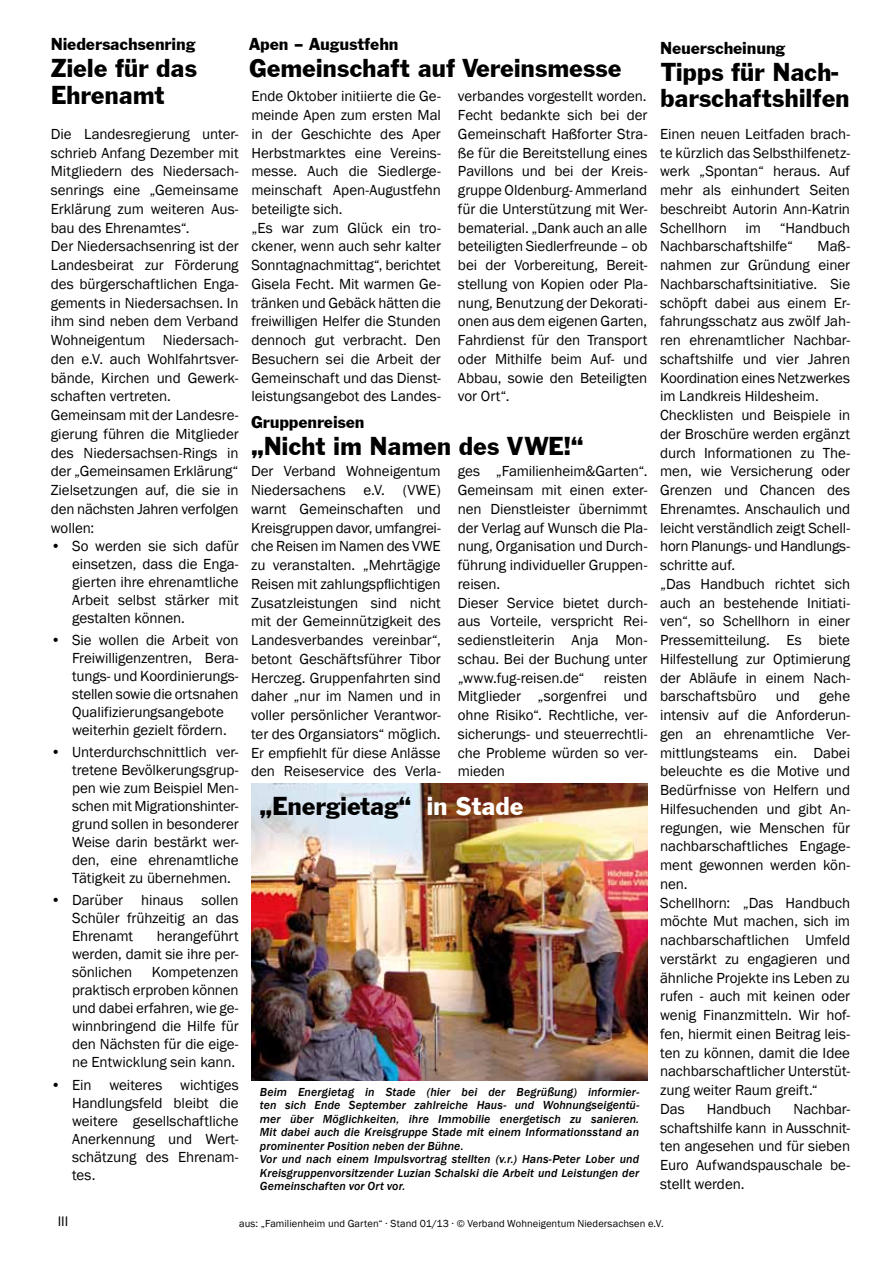
<style>
.page{position:relative;width:893px;height:1263px;background:#fff}
.page>*{position:absolute;margin:0;border:0;box-sizing:border-box;transform-origin:0 0}
.t1{font:27px/26.8px "Franklin Gothic";letter-spacing:-.01em;color:#000}
.t2{font:18px "Franklin Gothic";letter-spacing:-.01em;color:#000}
.t3{font:15px/18.8px "Franklin Gothic";letter-spacing:-.005em;color:#000;text-align:justify}
.t4{font:14.25px "Franklin Gothic";color:#000}
.t5{font:italic 500 12px/13.5px "Franklin Gothic";letter-spacing:.005em;color:#000}
.t6{font:10.5px "Franklin Gothic";letter-spacing:.005em;color:#000}
.s1{color:#fff}
</style>
<div class="page">
<img style="left:251px;top:783px;width:396px;height:297px">
<p class="t2" style="left:249px;top:34px;width:151px">Apen – Augustfehn</p>
<h1 class="t1" style="left:249px;top:55px;width:374px">Gemeinschaft auf Vereinsmesse</h1>
<p class="t2" style="left:51px;top:34px;width:146px">Niedersachsenring</p>
<h1 class="t1" style="left:51px;top:55px;width:148px">Ziele für das<br>Ehrenamt</h1>
<p class="t3" style="left:51px;top:125px;width:189px;text-align:left">Die Landesregierung unter&shy;schrieb Anfang Dezember mit<br>Mitgliedern des Niedersach&shy;senrings eine „Gemeinsame<br>Erklärung zum weiteren Aus&shy;bau des Ehrenamtes“.<br>Der Niedersachsenring ist der<br>Landesbeirat zur Förderung des bürgerschaftlichen Enga&shy;gements in Niedersachsen. In ihm sind neben dem Verband<br>Wohneigentum Niedersach&shy;den e.V. auch Wohlfahrtsver&shy;bände, Kirchen und Gewerk&shy;schaften vertreten.<br>Gemeinsam mit der Landesre&shy;gierung führen die Mitglieder des Niedersachsen-Rings in der „Gemeinsamen Erklärung“<br>Zielsetzungen auf, die sie in den nächsten Jahren verfolgen wollen:</p>
<p class="t3" style="left:72px;top:537px;width:168px;line-height:18px;text-indent:-21px">• So werden sie sich dafür einsetzen, dass die Enga&shy;gierten ihre ehrenamtliche Arbeit selbst stärker mit gestalten können.</p>
<p class="t3" style="left:72px;top:631px;width:168px;line-height:18px;text-align:left;text-indent:-21px">• Sie wollen die Arbeit von<br>Freiwilligenzentren, Bera&shy;tungs- und Koordinierungs&shy;stellen sowie die ortsnahen<br>Qualifizierungsangebote weiterhin gezielt fördern.</p>
<p class="t3" style="left:72px;top:743px;width:168px;line-height:18px;text-indent:-21px">• Unterdurchschnittlich ver&shy;tretene Bevölkerungsgrup&shy;pen wie zum Beispiel Men&shy;schen mit Migrationshinter&shy;grund sollen in besonderer Weise darin bestärkt wer&shy;den, eine ehrenamtliche Tätigkeit zu übernehmen.</p>
<p class="t3" style="left:72px;top:892px;width:168px;line-height:18px;text-indent:-21px">• Darüber hinaus sollen Schüler frühzeitig an das Ehrenamt</p>
<p class="t2" style="left:660px;top:37px;width:127px">Neuerscheinung</p>
<h1 class="t1" style="left:660px;top:58px;width:191px">Tipps für Nach&shy;barschaftshilfen</h1>
<p class="t3" style="left:660px;top:125px;width:191px">Einen neuen Leitfaden brach&shy;te kürzlich das Selbsthilfenetz&shy;werk „Spontan“ heraus. Auf mehr als einhundert Seiten beschreibt Autorin Ann-Katrin Schellhorn im “Handbuch Nachbarschaftshilfe“</p>
<p class="t3" style="left:251px;top:87px;width:191px;text-align:left">Ende Oktober initiierte die Ge&shy;meinde Apen zum ersten Mal in der Geschichte des Aper<br>Herbstmarktes eine Vereins&shy;messe. Auch die Siedlerge&shy;meinschaft Apen-Augustfehn beteiligte sich.<br>„Es war zum Glück ein tro&shy;ckener, wenn auch sehr kalter<br>Sonntagnachmittag“, berichtet<br>Gisela Fecht. Mit warmen Ge&shy;tränken und Gebäck hätten die freiwilligen Helfer die Stunden dennoch gut verbracht. Den<br>Besuchern sei die Arbeit der<br>Gemeinschaft und das Dienst&shy;leistungsangebot des Landes-</p>
<p class="t3" style="left:458px;top:87px;width:191px">verbandes vorgestellt worden.<br>Fecht bedankte sich bei der Gemeinschaft Haßforter Stra&shy;ße für die Bereitstellung eines Pavillons und bei der Kreis&shy;gruppe Oldenburg- Ammerland für die Unterstützung mit Wer&shy;bematerial. „Dank auch an alle beteiligten Siedlerfreunde – ob bei der Vorbereitung, Bereit&shy;stellung von Kopien oder Pla&shy;nung, Benutzung der Dekorati&shy;onen aus dem eigenen Garten, Fahrdienst für den Transport oder Mithilfe beim Auf- und Abbau, sowie den Beteiligten vor Ort“.</p>
<p class="t3" style="left:660px;top:237px;width:191px;text-align:left;text-indent:157px">Maß&shy;nahmen zur Gründung einer<br>Nachbarschaftsinitiative. Sie schöpft dabei aus einem Er&shy;fahrungsschatz aus zwölf Jah&shy;ren ehrenamtlicher Nachbar&shy;schaftshilfe und vier Jahren<br>Koordination eines Netzwerkes im Landkreis Hildesheim.<br>Checklisten und Beispiele in der Broschüre werden ergänzt durch Informationen zu The&shy;men, wie Versicherung oder<br>Grenzen und Chancen des<br>Ehrenamtes. Anschaulich und leicht verständlich zeigt Schell&shy;horn Planungs- und Handlungs&shy;schritte auf.<br>„Das Handbuch richtet sich auch an bestehende Initiati&shy;ven“, so Schellhorn in einer<br>Pressemitteilung. Es biete<br>Hilfestellung zur Optimierung der Abläufe in einem Nach&shy;barschaftsbüro</p>
<p class="t2" style="left:251px;top:411px;width:115px">Gruppenreisen</p>
<h1 class="t1" style="left:251px;top:432px;width:334px">„Nicht im Namen des VWE!“</h1>
<p class="t3" style="left:251px;top:462px;width:191px">Der Verband Wohneigentum Niedersachens e.V. (VWE) warnt Gemeinschaften und Kreisgruppen davor, umfangrei&shy;che Reisen im Namen des VWE zu veranstalten. „Mehrtägige Reisen mit zahlungspflichtigen Zusatzleistungen sind nicht mit der Gemeinnützigkeit des Landesverbandes vereinbar“, betont Geschäftsführer Tibor Herczeg. Gruppenfahrten sind daher „nur im Namen und in voller persönlicher Verantwor&shy;ter des Organsiators“ möglich.<br>Er empfiehlt für diese Anlässe den Reiseservice des Verla-</p>
<p class="t3" style="left:458px;top:462px;width:191px;text-align:left">ges „Familienheim&amp;Garten“.<br>Gemeinsam mit einen exter&shy;nen Dienstleister übernimmt der Verlag auf Wunsch die Pla&shy;nung, Organisation und Durch&shy;führung individueller Gruppen&shy;reisen.<br>Dieser Service bietet durch&shy;aus Vorteile, verspricht Rei&shy;sedienstleiterin Anja Mon&shy;schau. Bei der Buchung unter „www.fug-reisen.de“</p>
<p class="t3" style="left:458px;top:668px;width:191px;text-indent:146px">reisten Mitglieder „sorgenfrei und ohne Risiko“. Rechtliche, ver&shy;sicherungs- und steuerrechtli&shy;che Probleme würden so ver&shy;mieden</p>
<p class="t3" style="left:660px;top:687px;width:191px;text-align:left;text-indent:159px">gehe intensiv auf die Anforderun&shy;gen an ehrenamtliche Ver&shy;mittlungsteams ein. Dabei beleuchte es die Motive und<br>Bedürfnisse von Helfern und<br>Hilfesuchenden und gibt An&shy;regungen, wie Menschen für nachbarschaftliches Engage&shy;ment gewonnen werden kön&shy;nen.<br>Schellhorn: „Das Handbuch möchte Mut machen, sich im nachbarschaftlichen Umfeld verstärkt zu engagieren und ähnliche Projekte ins Leben zu rufen - auch mit keinen oder wenig Finanzmitteln. Wir hof&shy;fen, hiermit einen Beitrag leis&shy;ten zu können, damit die Idee nachbarschaftlicher Unterstüt&shy;zung weiter Raum greift.“<br>Das</p>
<p class="t3" style="left:776px;top:687px;width:26px">und</p>
<h1 class="t1" style="left:260px;top:792px;width:265px">„Energietag“ <span class="s1">in Stade</span></h1>
<p class="t3" style="left:72px;top:928px;width:168px;line-height:18px;text-indent:85px">herangeführt werden, damit sie ihre per&shy;sönlichen</p>
<p class="t3" style="left:72px;top:964px;width:168px;line-height:18px;text-indent:80px">Kompetenzen praktisch erproben können und dabei erfahren, wie ge&shy;winnbringend die Hilfe für den Nächsten für die eige&shy;ne Entwicklung sein kann.</p>
<p class="t3" style="left:72px;top:1076px;width:168px;line-height:18px;text-indent:-21px">• Ein weiteres wichtiges Handlungsfeld bleibt die weitere gesellschaftliche Anerkennung und Wert&shy;schätzung des Ehrenam&shy;tes.</p>
<p class="t4" style="left:58px;top:1213px;width:12px">III</p>
<p class="t6" style="left:239px;top:1217px;width:426px">aus: „Familienheim und Garten“ . Stand 01/13 . © Verband Wohneigentum Niedersachsen e.V.</p>
<p class="t5" style="left:260px;top:1085px;width:381px">Beim Energietag in Stade (hier bei der Begrüßung) informier&shy;ten sich Ende September zahlreiche Haus- und Wohnungseigentü&shy;mer über Möglichkeiten, ihre Immobilie energetisch zu sanieren.<br>Mit dabei auch die Kreisgruppe Stade mit einem Informationsstand an prominenter Position neben der Bühne.<br>Vor und nach einem Impulsvortrag stellten (v.r.) Hans-Peter Lober und Kreisgruppenvorsitzender Luzian Schalski die Arbeit und Leistungen der Gemeinschaften vor Ort vor.</p>
<p class="t3" style="left:660px;top:1100px;width:191px;text-indent:133px">Nachbar&shy;schaftshilfe kann in Ausschnit&shy;ten angesehen und für sieben Euro Aufwandspauschale be&shy;stellt werden.</p>
<p class="t3" style="left:707px;top:1100px;width:66px">Handbuch</p>
</div>
